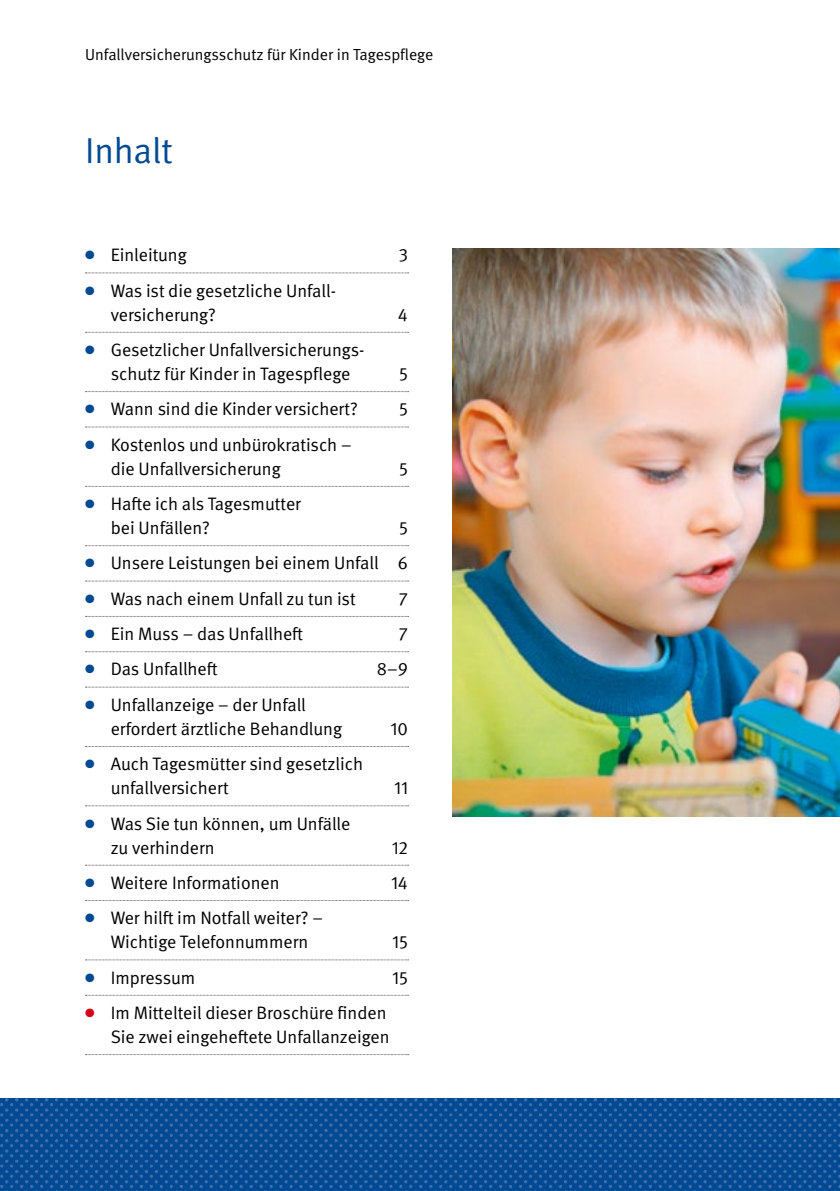
<style>
.page{position:relative;width:840px;height:1191px;background:#fff}
.page>*{position:absolute;margin:0;border:0;box-sizing:border-box;transform-origin:0 0}
.Ueberschrift{font:36px "DGUV Meta";color:#004a93}
.Grundschrift{font:18px/24px "DGUV Meta";color:#000}
.t1{font:16px "DGUV Meta";color:#000}
.s1{color:#004a93}
.s2{color:#d40118}
</style>
<div class="page">
<svg style="left:0;top:1098px;width:839px;height:93px;fill:#004a93"></svg>
<svg style="left:85px;top:272px;width:323px;height:1px"></svg>
<svg style="left:85px;top:332px;width:323px;height:1px"></svg>
<svg style="left:85px;top:391px;width:323px;height:1px"></svg>
<svg style="left:85px;top:426px;width:323px;height:1px"></svg>
<svg style="left:85px;top:486px;width:323px;height:1px"></svg>
<svg style="left:85px;top:545px;width:323px;height:1px"></svg>
<svg style="left:85px;top:581px;width:323px;height:1px"></svg>
<svg style="left:85px;top:616px;width:323px;height:1px"></svg>
<svg style="left:85px;top:651px;width:323px;height:1px"></svg>
<svg style="left:85px;top:687px;width:323px;height:1px"></svg>
<svg style="left:85px;top:746px;width:323px;height:1px"></svg>
<svg style="left:85px;top:805px;width:323px;height:1px"></svg>
<svg style="left:85px;top:865px;width:323px;height:1px"></svg>
<svg style="left:85px;top:900px;width:323px;height:1px"></svg>
<svg style="left:85px;top:959px;width:323px;height:1px"></svg>
<svg style="left:85px;top:995px;width:323px;height:1px"></svg>
<svg style="left:85px;top:1054px;width:323px;height:1px"></svg>
<img style="left:452px;top:248px;width:387px;height:568px">
<p class="t1" style="left:85px;top:45px;width:349px">Unfallversicherungsschutz für Kinder in Tagespflege</p>
<p class="Ueberschrift" style="left:85px;top:130px;width:89px">Inhalt</p>
<p class="Grundschrift" style="left:85px;top:243px;width:103px"><span class="s1">●</span> Einleitung</p>
<p class="Grundschrift" style="left:398px;top:243px;width:11px">3</p>
<p class="Grundschrift" style="left:111px;top:279px;width:225px;text-indent:-26px"><span class="s1">●</span> Was ist die gesetzliche Unfall&shy;versicherung?</p>
<p class="Grundschrift" style="left:398px;top:303px;width:11px">4</p>
<p class="Grundschrift" style="left:111px;top:338px;width:255px;text-indent:-26px"><span class="s1">●</span> Gesetzlicher Unfallversicherungs&shy;schutz für Kinder in Tagespflege</p>
<p class="Grundschrift" style="left:399px;top:362px;width:10px">5</p>
<p class="Grundschrift" style="left:85px;top:397px;width:274px"><span class="s1">●</span> Wann sind die Kinder versichert?</p>
<p class="Grundschrift" style="left:399px;top:397px;width:10px">5</p>
<p class="Grundschrift" style="left:111px;top:433px;width:242px;text-indent:-26px"><span class="s1">●</span> Kostenlos und unbürokratisch – die Unfallversicherung</p>
<p class="Grundschrift" style="left:399px;top:457px;width:10px">5</p>
<p class="Grundschrift" style="left:111px;top:492px;width:191px;text-indent:-26px"><span class="s1">●</span> Hafte ich als Tagesmutter bei Unfällen?</p>
<p class="Grundschrift" style="left:399px;top:516px;width:10px">5</p>
<p class="Grundschrift" style="left:85px;top:551px;width:324px"><span class="s1">●</span> Unsere Leistungen bei einem Unfall 6</p>
<p class="Grundschrift" style="left:85px;top:587px;width:272px"><span class="s1">●</span> Was nach einem Unfall zu tun ist</p>
<p class="Grundschrift" style="left:398px;top:587px;width:11px">7</p>
<p class="Grundschrift" style="left:85px;top:622px;width:219px"><span class="s1">●</span> Ein Muss – das Unfallheft</p>
<p class="Grundschrift" style="left:398px;top:622px;width:11px">7</p>
<p class="Grundschrift" style="left:85px;top:657px;width:134px"><span class="s1">●</span> Das Unfallheft</p>
<p class="Grundschrift" style="left:377px;top:657px;width:32px">8–9</p>
<p class="Grundschrift" style="left:111px;top:693px;width:233px;text-indent:-26px"><span class="s1">●</span> Unfallanzeige – der Unfall erfordert ärztliche Behandlung</p>
<p class="Grundschrift" style="left:390px;top:717px;width:19px">10</p>
<p class="Grundschrift" style="left:111px;top:752px;width:254px;text-indent:-26px"><span class="s1">●</span> Auch Tagesmütter sind gesetzlich unfallversichert</p>
<p class="Grundschrift" style="left:111px;top:811px;width:241px;text-indent:-26px"><span class="s1">●</span> Was Sie tun können, um Unfälle zu verhindern</p>
<p class="Grundschrift" style="left:394px;top:776px;width:15px">11</p>
<p class="Grundschrift" style="left:391px;top:835px;width:18px">12</p>
<p class="Grundschrift" style="left:85px;top:871px;width:196px"><span class="s1">●</span> Weitere Informationen</p>
<p class="Grundschrift" style="left:391px;top:871px;width:18px">14</p>
<p class="Grundschrift" style="left:85px;top:906px;width:239px;text-align:center"><span class="s1">●</span> Wer hilft im Notfall weiter? –<br>Wichtige Telefonnummern</p>
<p class="Grundschrift" style="left:392px;top:930px;width:17px">15</p>
<p class="Grundschrift" style="left:85px;top:965px;width:112px"><span class="s1">●</span> Impressum</p>
<p class="Grundschrift" style="left:392px;top:965px;width:17px">15</p>
<p class="Grundschrift" style="left:85px;top:1001px;width:306px;text-align:right"><span class="s2">●</span> Im Mittelteil dieser Broschüre finden<br>Sie zwei eingeheftete Unfallanzeigen</p>
</div>
